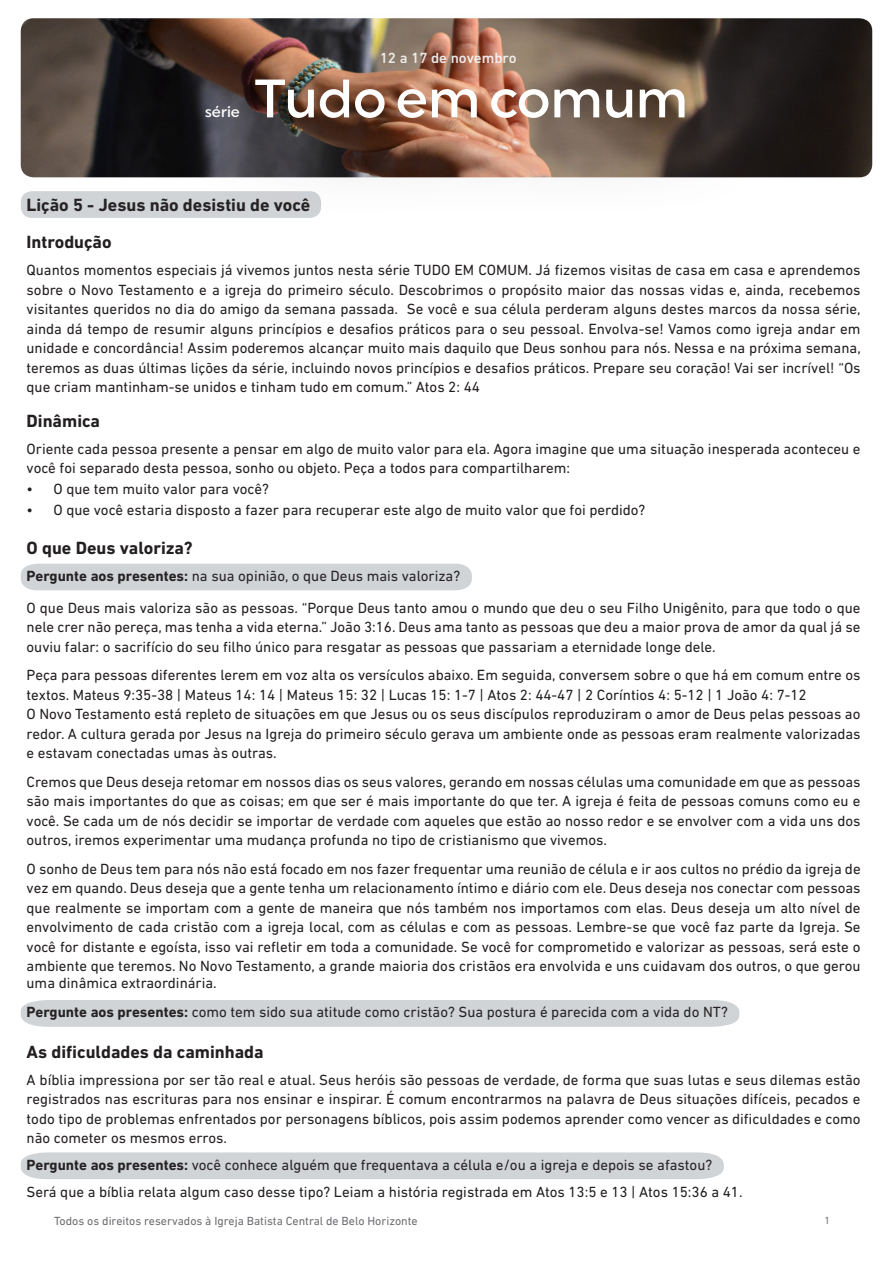
<style>
.page{position:relative;width:893px;height:1263px;background:#fff}
.page>*{position:absolute;margin:0;border:0;box-sizing:border-box;transform-origin:0 0}
.Texto_corrido{font:500 54px "Uniform";color:#fff}
.t1{font:700 18px "DIN Next LT Pro";color:#231f20}
.t2{font:15px/19.5px "DIN Next LT Pro";color:#231f20;text-align:justify}
.t3{font:500 15px "DIN Next LT Pro";color:#fff}
.t4{font:500 15px "DIN Next LT Pro";color:#e6e7e9}
.Texto_corrido-2{font:500 15px "Uniform";color:#fff}
.t5{font:12px "DIN Next LT Pro";color:#6c6d70}
.Corpo_Básico{font:10.5px "DIN Next LT Pro";color:#6c6d70}
.s1{font-weight:700}
</style>
<div class="page">
<img style="left:21px;top:18px;width:851px;height:159px">
<div style="left:147px;top:2px;width:634px;height:219px;background:#231f20;opacity:.75"></div>
<div style="left:21px;top:192px;width:299px;height:25px;background:#d0d4d7;border-radius:10px"></div>
<div style="left:21px;top:191px;width:300px;height:27px;border:2px solid #a2a9af;border-radius:10px"></div>
<svg style="left:20px;top:563px;width:452px;height:28px;background:#d2d6d9"></svg>
<div style="left:20px;top:1000px;width:720px;height:27px;background:#d0d4d7"></div>
<div style="left:20px;top:1152px;width:704px;height:27px;background:#d0d4d7"></div>
<p class="Texto_corrido-2" style="left:205px;top:103px;width:36px">série</p>
<p class="t3" style="left:329px;top:49px;width:234px">Lição de célula / 21 a 27 de outubro</p>
<p class="t4" style="left:380px;top:49px;width:138px">12 a 17 de novembro</p>
<p class="Texto_corrido" style="left:254px;top:66px;width:435px">Tudo em comum</p>
<p class="t1" style="left:27px;top:194px;width:285px">Lição 5 - Jesus não desistiu de você</p>
<p class="t1" style="left:27px;top:232px;width:87px">Introdução</p>
<p class="t2" style="left:27px;top:260px;width:836px">Quantos momentos especiais já vivemos juntos nesta série TUDO EM COMUM. Já fizemos visitas de casa em casa e aprendemos sobre o Novo Testamento e a igreja do primeiro século. Descobrimos o propósito maior das nossas vidas e, ainda, recebemos visitantes queridos no dia do amigo da semana passada. Se você e sua célula perderam alguns destes marcos da nossa série, ainda dá tempo de resumir alguns princípios e desafios práticos para o seu pessoal. Envolva-se! Vamos como igreja andar em unidade e concordância! Assim poderemos alcançar muito mais daquilo que Deus sonhou para nós. Nessa e na próxima semana, teremos as duas últimas lições da série, incluindo novos princípios e desafios práticos. Prepare seu coração! Vai ser incrível! “Os que criam mantinham-se unidos e tinham tudo em comum.” Atos 2: 44</p>
<p class="t1" style="left:27px;top:410px;width:75px">Dinâmica</p>
<p class="t2" style="left:27px;top:439px;width:835px">Oriente cada pessoa presente a pensar em algo de muito valor para ela. Agora imagine que uma situação inesperada aconteceu e você foi separado desta pessoa, sonho ou objeto. Peça a todos para compartilharem:</p>
<p class="t2" style="left:27px;top:479px;width:244px">• O que tem muito valor para você?</p>
<p class="t2" style="left:27px;top:500px;width:620px">• O que você estaria disposto a fazer para recuperar este algo de muito valor que foi perdido?</p>
<p class="t1" style="left:27px;top:538px;width:168px">O que Deus valoriza?</p>
<p class="t2" style="left:27px;top:566px;width:435px"><span class="s1">Pergunte aos presentes:</span> na sua opinião, o que Deus mais valoriza?</p>
<p class="t2" style="left:27px;top:598px;width:835px">O que Deus mais valoriza são as pessoas. “Porque Deus tanto amou o mundo que deu o seu Filho Unigênito, para que todo o que nele crer não pereça, mas tenha a vida eterna.” João 3:16. Deus ama tanto as pessoas que deu a maior prova de amor da qual já se ouviu falar: o sacrifício do seu filho único para resgatar as pessoas que passariam a eternidade longe dele.</p>
<p class="t2" style="left:27px;top:665px;width:835px">Peça para pessoas diferentes lerem em voz alta os versículos abaixo. Em seguida, conversem sobre o que há em comum entre os textos. Mateus 9:35-38 | Mateus 14: 14 | Mateus 15: 32 | Lucas 15: 1-7 | Atos 2: 44-47 | 2 Coríntios 4: 5-12 | 1 João 4: 7-12</p>
<p class="t2" style="left:27px;top:704px;width:836px">O Novo Testamento está repleto de situações em que Jesus ou os seus discípulos reproduziram o amor de Deus pelas pessoas ao redor. A cultura gerada por Jesus na Igreja do primeiro século gerava um ambiente onde as pessoas eram realmente valorizadas e estavam conectadas umas às outras.</p>
<p class="t2" style="left:27px;top:772px;width:836px">Cremos que Deus deseja retomar em nossos dias os seus valores, gerando em nossas células uma comunidade em que as pessoas são mais importantes do que as coisas; em que ser é mais importante do que ter. A igreja é feita de pessoas comuns como eu e você. Se cada um de nós decidir se importar de verdade com aqueles que estão ao nosso redor e se envolver com a vida uns dos outros, iremos experimentar uma mudança profunda no tipo de cristianismo que vivemos.</p>
<p class="t2" style="left:27px;top:859px;width:836px">O sonho de Deus tem para nós não está focado em nos fazer frequentar uma reunião de célula e ir aos cultos no prédio da igreja de vez em quando. Deus deseja que a gente tenha um relacionamento íntimo e diário com ele. Deus deseja nos conectar com pessoas que realmente se importam com a gente de maneira que nós também nos importamos com elas. Deus deseja um alto nível de envolvimento de cada cristão com a igreja local, com as células e com as pessoas. Lembre-se que você faz parte da Igreja. Se você for distante e egoísta, isso vai refletir em toda a comunidade. Se você for comprometido e valorizar as pessoas, será este o ambiente que teremos. No Novo Testamento, a grande maioria dos cristãos era envolvida e uns cuidavam dos outros, o que gerou</p>
<p class="t2" style="left:27px;top:973px;width:192px">uma dinâmica extraordinária.</p>
<p class="t2" style="left:27px;top:1002px;width:703px"><span class="s1">Pergunte aos presentes:</span> como tem sido sua atitude como cristão? Sua postura é parecida com a vida do NT?</p>
<p class="t1" style="left:27px;top:1041px;width:239px">As dificuldades da caminhada</p>
<p class="t2" style="left:27px;top:1069px;width:836px">A bíblia impressiona por ser tão real e atual. Seus heróis são pessoas de verdade, de forma que suas lutas e seus dilemas estão registrados nas escrituras para nos ensinar e inspirar. É comum encontrarmos na palavra de Deus situações difíceis, pecados e todo tipo de problemas enfrentados por personagens bíblicos, pois assim podemos aprender como vencer as dificuldades e como não cometer os mesmos erros.</p>
<p class="t2" style="left:27px;top:1155px;width:687px"><span class="s1">Pergunte aos presentes:</span> você conhece alguém que frequentava a célula e/ou a igreja e depois se afastou?</p>
<p class="t2" style="left:27px;top:1182px;width:717px">Será que a bíblia relata algum caso desse tipo? Leiam a história registrada em Atos 13:5 e 13 | Atos 15:36 a 41.</p>
<p class="t5" style="left:54px;top:1213px;width:365px">Todos os direitos reservados à Igreja Batista Central de Belo Horizonte</p>
<p class="Corpo_Básico" style="left:824px;top:1214px;width:7px">1</p>
</div>
